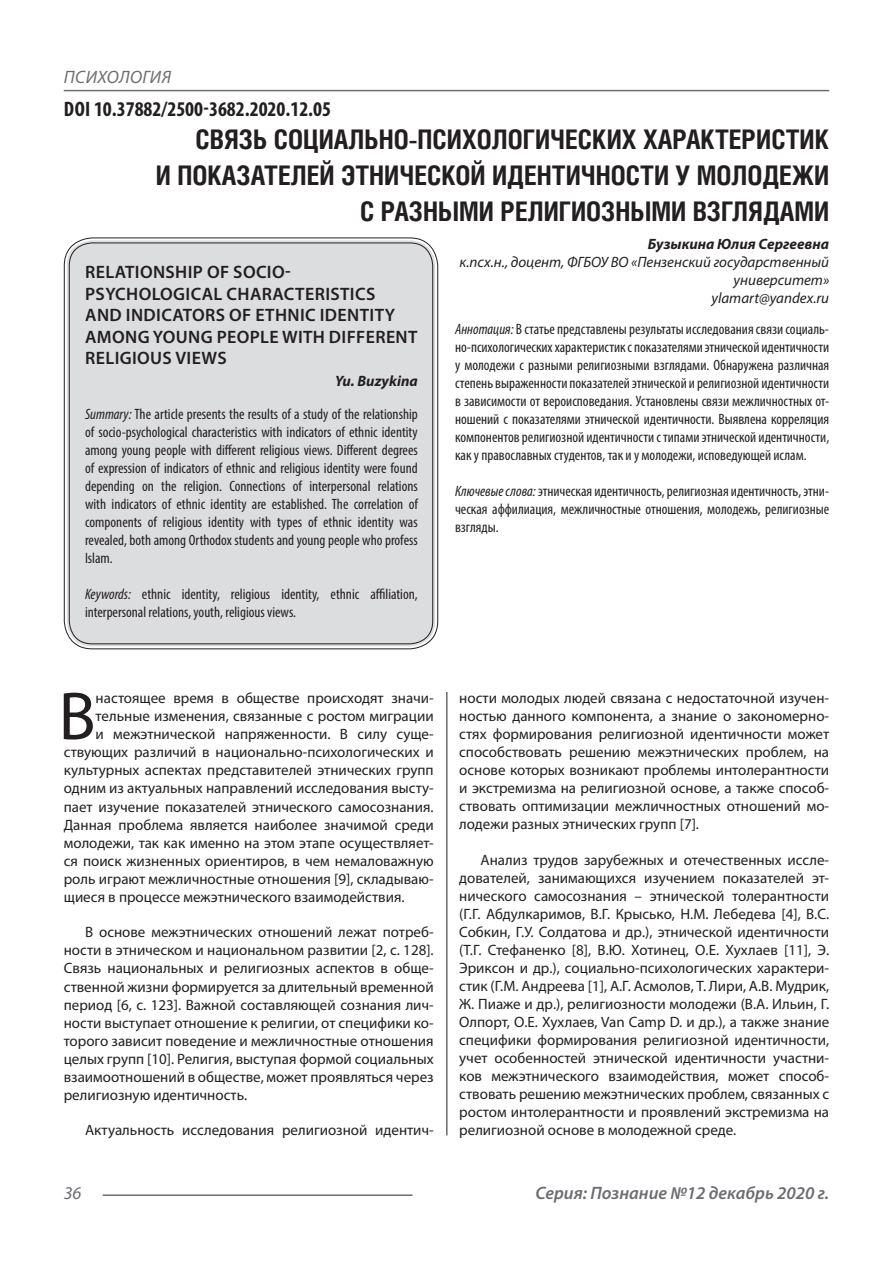
<style>
.page{position:relative;width:893px;height:1263px;background:#fff}
.page>*{position:absolute;margin:0;border:0;box-sizing:border-box;transform-origin:0 0}
.Статья_текст_первый{font:68.4px "Myriad Pro";color:#231f20}
.Статья_название{font:700 27px/36px "Helios Cond C";color:#231f20;text-align:right}
.ДОИ{font:700 condensed 21px "Myriad Pro";color:#231f20}
.Статья_название_англ{font:600 18px/21.6px "Myriad Pro";letter-spacing:.02em;color:#231f20}
.t1{font:italic 600 18px "Myriad Pro";color:#6c6d70}
.t2{font:italic 18px "Myriad Pro";letter-spacing:.02em;color:#6c6d70}
.Статья_текст{font:15px/18px "Myriad Pro";color:#231f20;text-align:justify}
.Статья_аннотация_тек{font:condensed 15px/18px "Myriad Pro";color:#231f20;text-align:justify}
.Статья_аннотация_анг{font:condensed 15px/18px "Myriad Pro";color:#231f20;text-align:justify}
.Статья_текст_первый-2{font:15px "Myriad Pro";color:#231f20}
.Статья_автор_инфо{font:italic 15px/18px "Myriad Pro";color:#231f20;text-align:right}
.Статья_автор_инфо-2{font:italic 700 15px "Myriad Pro";color:#231f20}
.Статья_автор_англ{font:italic 700 15px "Myriad Pro";color:#231f20}
.s1{font-style:italic}
</style>
<div class="page">
<hr style="left:446px;top:128px;width:1px;height:1007px;background:#231f20">
<hr style="left:103px;top:1194px;width:309px;height:2px;background:#6c6d70">
<hr style="left:64px;top:90px;width:765px;height:1px;background:#6c6d70">
<div style="left:67px;top:240px;width:368px;height:406px;background:#dcdddf;border-radius:26px"></div>
<p class="t2" style="left:64px;top:66px;width:109px">ПСИХОЛОГИЯ</p>
<p class="ДОИ" style="left:64px;top:96px;width:269px">DOI 10.37882/2500-3682.2020.12.05</p>
<p class="Статья_название" style="left:156px;top:121px;width:675px">СВЯЗЬ СОЦИАЛЬНО-ПСИХОЛОГИЧЕСКИХ ХАРАКТЕРИСТИК<br>И ПОКАЗАТЕЛЕЙ ЭТНИЧЕСКОЙ ИДЕНТИЧНОСТИ У МОЛОДЕЖИ<br>С РАЗНЫМИ РЕЛИГИОЗНЫМИ ВЗГЛЯДАМИ</p>
<p class="Статья_автор_инфо-2" style="left:648px;top:234px;width:183px">Бузыкина Юлия Сергеевна</p>
<p class="Статья_автор_инфо" style="left:460px;top:252px;width:371px">к.псх.н., доцент, ФГБОУ ВО «Пензенский государственный университет»</p>
<p class="Статья_автор_инфо" style="left:711px;top:288px;width:119px">ylamart@yandex.ru</p>
<p class="Статья_аннотация_тек" style="left:455px;top:320px;width:376px"><span class="s1">Аннотация:</span> В статье представлены результаты исследования связи социаль&shy;но-психологических характеристик с показателями этнической идентичности у молодежи с разными религиозными взглядами. Обнаружена различная степень выраженности показателей этнической и религиозной идентичности в зависимости от вероисповедания. Установлены связи межличностных от&shy;ношений с показателями этнической идентичности. Выявлена корреляция компонентов религиозной идентичности с типами этнической идентичности, как у православных студентов, так и у молодежи, исповедующей ислам.</p>
<p class="Статья_аннотация_тек" style="left:455px;top:482px;width:376px"><span class="s1">Ключевые слова:</span> этническая идентичность, религиозная идентичность, этни&shy;ческая аффилиация, межличностные отношения, молодежь, религиозные взгляды.</p>
<p class="Статья_название_англ" style="left:85px;top:261px;width:334px">RELATIONSHIP OF SOCIO-<br>PSYCHOLOGICAL CHARACTERISTICS<br>AND INDICATORS OF ETHNIC IDENTITY<br>AMONG YOUNG PEOPLE WITH DIFFERENT<br>RELIGIOUS VIEWS</p>
<p class="Статья_автор_англ" style="left:335px;top:371px;width:84px">Yu. Buzykina</p>
<p class="Статья_аннотация_анг" style="left:85px;top:405px;width:334px"><span class="s1">Summary:</span> The article presents the results of a study of the relationship of socio-psychological characteristics with indicators of ethnic identity among young people with different religious views. Different degrees of expression of indicators of ethnic and religious identity were found depending on the religion. Connections of interpersonal relations with indicators of ethnic identity are established. The correlation of components of religious identity with types of ethnic identity was revealed, both among Orthodox students and young people who profess Islam.</p>
<p class="Статья_аннотация_анг" style="left:85px;top:585px;width:334px"><span class="s1">Keywords:</span> ethnic identity, religious identity, ethnic affiliation, interpersonal relations, youth, religious views.</p>
<p class="Статья_текст_первый" style="left:59px;top:674px;width:39px">В</p>
<p class="Статья_текст_первый-2" style="left:96px;top:689px;width:340px">настоящее время в обществе происходят значи-</p>
<p class="Статья_текст_первый-2" style="left:96px;top:707px;width:340px">тельные изменения, связанные с ростом миграции</p>
<p class="Статья_текст_первый-2" style="left:96px;top:725px;width:340px">и межэтнической напряженности. В силу суще-</p>
<p class="Статья_текст_первый-2" style="left:64px;top:743px;width:371px">ствующих различий в национально-психологических и</p>
<p class="Статья_текст_первый-2" style="left:64px;top:761px;width:371px">культурных аспектах представителей этнических групп</p>
<p class="Статья_текст_первый-2" style="left:64px;top:779px;width:371px">одним из актуальных направлений исследования высту-</p>
<p class="Статья_текст_первый-2" style="left:64px;top:797px;width:371px">пает изучение показателей этнического самосознания.</p>
<p class="Статья_текст_первый-2" style="left:64px;top:815px;width:371px">Данная проблема является наиболее значимой среди</p>
<p class="Статья_текст_первый-2" style="left:64px;top:833px;width:371px">молодежи, так как именно на этом этапе осуществляет-</p>
<p class="Статья_текст_первый-2" style="left:64px;top:852px;width:371px">ся поиск жизненных ориентиров, в чем немаловажную</p>
<p class="Статья_текст_первый-2" style="left:64px;top:870px;width:371px">роль играют межличностные отношения [9], складываю-</p>
<p class="Статья_текст_первый-2" style="left:64px;top:888px;width:342px">щиеся в процессе межэтнического взаимодействия.</p>
<p class="Статья_текст" style="left:64px;top:923px;width:371px;text-indent:21px">В основе межэтнических отношений лежат потреб&shy;ности в этническом и национальном развитии [2, с. 128].<br>Связь национальных и религиозных аспектов в обще&shy;ственной жизни формируется за длительный временной период [6, с. 123]. Важной составляющей сознания лич&shy;ности выступает отношение к религии, от специфики ко&shy;торого зависит поведение и межличностные отношения целых групп [10]. Религия, выступая формой социальных взаимоотношений в обществе, может проявляться через религиозную идентичность.</p>
<p class="Статья_текст" style="left:85px;top:1121px;width:350px">Актуальность исследования религиозной идентич-</p>
<p class="Статья_текст" style="left:459px;top:689px;width:371px">ности молодых людей связана с недостаточной изучен&shy;ностью данного компонента, а знание о закономерно&shy;стях формирования религиозной идентичности может способствовать решению межэтнических проблем, на основе которых возникают проблемы интолерантности и экстремизма на религиозной основе, а также способ&shy;ствовать оптимизации межличностных отношений мо&shy;лодежи разных этнических групп [7].</p>
<p class="Статья_текст" style="left:459px;top:850px;width:371px;text-indent:21px">Анализ трудов зарубежных и отечественных иссле&shy;дователей, занимающихся изучением показателей эт&shy;нического самосознания – этнической толерантности (Г.Г. Абдулкаримов, В.Г. Крысько, Н.М. Лебедева [4], В.С.<br>Собкин, Г.У. Солдатова и др.), этнической идентичности (Т.Г. Стефаненко [8], В.Ю. Хотинец, О.Е. Хухлаев [11], Э.<br>Эриксон и др.), социально-психологических характери&shy;стик (Г.М. Андреева [1], А.Г. Асмолов, Т. Лири, А.В. Мудрик, Ж. Пиаже и др.), религиозности молодежи (В.А. Ильин, Г.<br>Олпорт, О.Е. Хухлаев, Van Camp D. и др.), а также знание специфики формирования религиозной идентичности, учет особенностей этнической идентичности участни&shy;ков межэтнического взаимодействия, может способ&shy;ствовать решению межэтнических проблем, связанных с ростом интолерантности и проявлений экстремизма на религиозной основе в молодежной среде.</p>
<p class="t2" style="left:64px;top:1182px;width:19px">36</p>
<p class="t1" style="left:535px;top:1182px;width:295px">Серия: Познание №12 декабрь 2020 г.</p>
</div>
